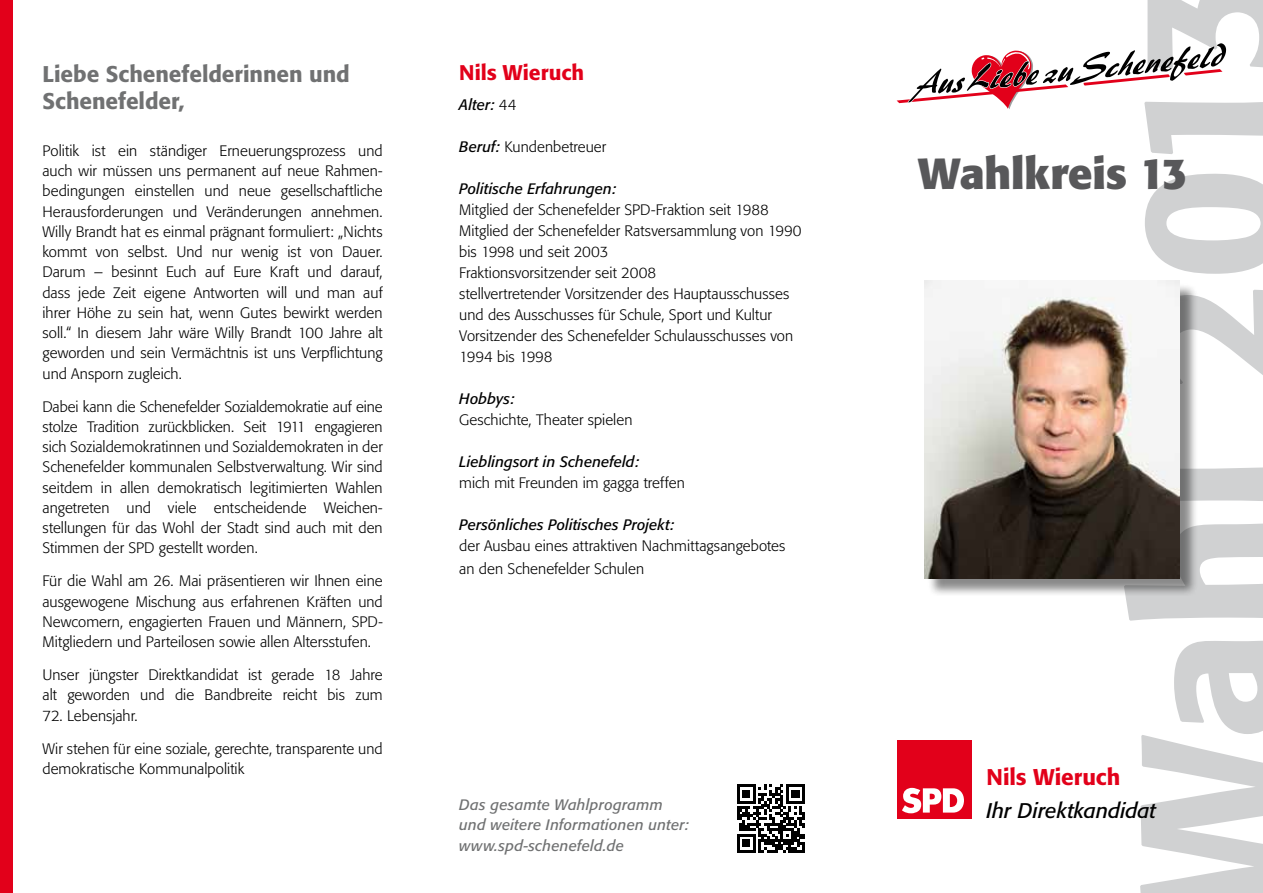
<style>
.page{position:relative;width:1263px;height:893px;background:#fff}
.page>*{position:absolute;margin:0;border:0;box-sizing:border-box;transform-origin:0 0}
.t1{font:500 194.85px "Formata";letter-spacing:-.015em;color:#d0d1d2}
.t2{font:700 43.05px "Formata";letter-spacing:-.005em;color:#58585a}
.t3{font:500 22.5px/27px "Formata";letter-spacing:-.005em;color:#707172}
.t4{font:500 22.5px "Formata";color:#e2001a}
.t5{font:italic 21px "Formata";color:#000}
.t6{font:500 21px "Formata";color:#e2001a}
.t7{font:300 15px/20.2px "Formata";letter-spacing:.005em;color:#000}
.t8{font:italic 15px "Formata";letter-spacing:.005em;color:#000}
.t9{font:italic 15px/20.2px "Formata";letter-spacing:.015em;color:#707172}
.s1{font-weight:300;font-style:normal}
.s2{font-weight:400;font-style:italic}
</style>
<div class="page">
<div style="left:927px;top:283px;width:271px;height:314px;background:#000;opacity:.46"></div>
<img style="left:925px;top:281px;width:255px;height:297px">
<div style="left:0;top:0;width:13px;height:893px;background:#e2001a"></div>
<div style="left:897px;top:740px;width:75px;height:78px;background:#e2001a"></div>
<svg style="left:902px;top:788px;width:62px;height:25px"></svg>
<svg style="left:896px;top:43px;width:330px;height:66px"></svg>
<svg style="left:737px;top:785px;width:68px;height:68px"></svg>
<h3 class="t3" style="left:43px;top:60px;width:309px">Liebe Schenefelderinnen und<br>Schenefelder,</h3>
<p class="t7" style="left:43px;top:141px;width:342px;text-align:justify">Politik ist ein ständiger Erneuerungsprozess und auch wir müssen uns permanent auf neue Rahmen&shy;bedingungen einstellen und neue gesellschaftliche Herausforderungen und Veränderungen annehmen.<br>Willy Brandt hat es einmal prägnant formuliert: „Nichts kommt von selbst. Und nur wenig ist von Dauer.<br>Darum – besinnt Euch auf Eure Kraft und darauf, dass jede Zeit eigene Antworten will und man auf ihrer Höhe zu sein hat, wenn Gutes bewirkt werden soll.“ In diesem Jahr wäre Willy Brandt 100 Jahre alt geworden und sein Vermächtnis ist uns Verpflichtung und Ansporn zugleich.</p>
<p class="t7" style="left:43px;top:396px;width:342px;text-align:justify">Dabei kann die Schenefelder Sozialdemokratie auf eine stolze Tradition zurückblicken. Seit 1911 engagieren sich Sozialdemokratinnen und Sozialdemokraten in der Schenefelder kommunalen Selbstverwaltung. Wir sind seitdem in allen demokratisch legitimierten Wahlen angetreten und viele entscheidende Weichen&shy;stellungen für das Wohl der Stadt sind auch mit den Stimmen der SPD gestellt worden.</p>
<p class="t7" style="left:43px;top:571px;width:342px;text-align:justify">Für die Wahl am 26. Mai präsentieren wir Ihnen eine ausgewogene Mischung aus erfahrenen Kräften und Newcomern, engagierten Frauen und Männern, SPD-Mitgliedern und Parteilosen sowie allen Altersstufen.</p>
<p class="t7" style="left:43px;top:665px;width:342px">Unser jüngster Direktkandidat ist gerade 18 Jahre alt geworden und die Bandbreite reicht bis zum</p>
<p class="t7" style="left:43px;top:705px;width:97px">72. Lebensjahr.</p>
<p class="t7" style="left:43px;top:738px;width:342px">Wir stehen für eine soziale, gerechte, transparente und demokratische Kommunalpolitik</p>
<h3 class="t6" style="left:459px;top:60px;width:126px">Nils Wieruch</h3>
<p class="t8" style="left:459px;top:96px;width:59px">Alter: <span class="s1">44</span></p>
<p class="t7" style="left:459px;top:137px;width:148px"><span class="s2">Beruf:</span> Kundenbetreuer</p>
<p class="t8" style="left:459px;top:180px;width:159px">Politische Erfahrungen:</p>
<p class="t7" style="left:459px;top:199px;width:344px;line-height:21px">Mitglied der Schenefelder SPD-Fraktion seit 1988<br>Mitglied der Schenefelder Ratsversammlung von 1990 bis 1998 und seit 2003<br>Fraktionsvorsitzender seit 2008<br>stellvertretender Vorsitzender des Hauptausschusses und des Ausschusses für Schule, Sport und Kultur Vorsitzender des Schenefelder Schulausschusses von 1994 bis 1998</p>
<p class="t8" style="left:459px;top:390px;width:57px">Hobbys:</p>
<p class="t7" style="left:459px;top:410px;width:175px">Geschichte, Theater spielen</p>
<p class="t8" style="left:459px;top:453px;width:181px">Lieblingsort in Schenefeld:</p>
<p class="t7" style="left:459px;top:473px;width:227px">mich mit Freunden im gagga treffen</p>
<p class="t8" style="left:459px;top:516px;width:217px">Persönliches Politisches Projekt:</p>
<p class="t7" style="left:459px;top:535px;width:328px;line-height:22.5px">der Ausbau eines attraktiven Nachmittagsangebotes an den Schenefelder Schulen</p>
<p class="t9" style="left:459px;top:795px;width:231px">Das gesamte Wahlprogramm und weitere Informationen unter: www.spd-schenefeld.de</p>
<h1 class="t1" style="left:1091px;top:919px;width:957px;rotate:-90deg">Wahl 2013</h1>
<h2 class="t2" style="left:918px;top:147px;width:271px">Wahlkreis 13</h2>
<h3 class="t4" style="left:986px;top:764px;width:135px">Nils Wieruch</h3>
<h3 class="t5" style="left:986px;top:798px;width:171px">Ihr Direktkandidat</h3>
</div>
